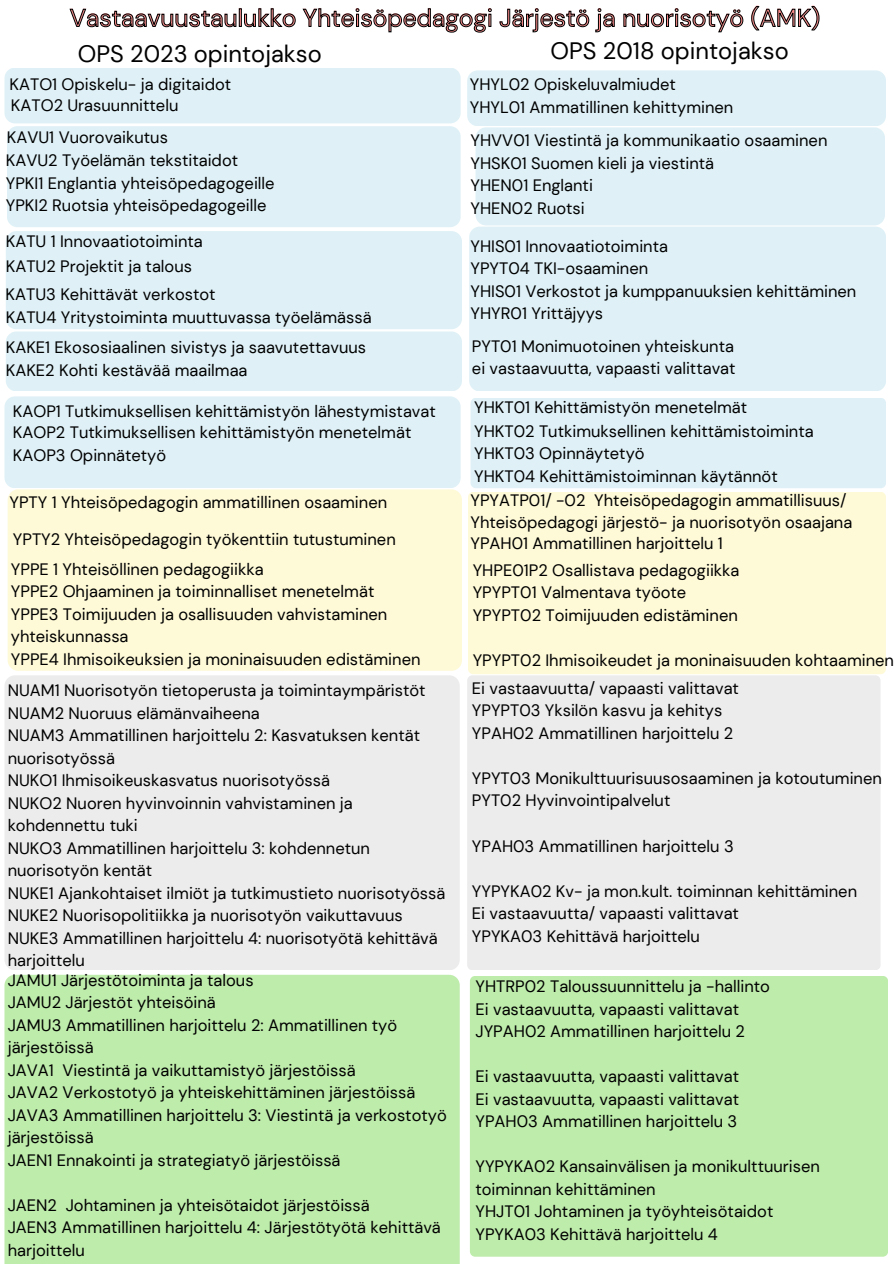
<style>
.page{position:relative;width:894px;height:1264px;background:#fff}
.page>*{position:absolute;margin:0;border:0;box-sizing:border-box;transform-origin:0 0}
.t1{font:24.6px "DM Sans";color:#fa8888}
.t2{font:23.7px "DM Sans";color:#000}
.t3{font:16.5px/22.5px "DM Sans";color:#000}
</style>
<div class="page">
<div style="left:6px;top:231px;width:455px;height:98px;background:#dff1f7;border-radius:11px"></div>
<div style="left:6px;top:331px;width:456px;height:60px;background:#dff1f7;border-radius:11px"></div>
<div style="left:470px;top:398px;width:415px;height:90px;background:#dff1f7;border-radius:5px"></div>
<div style="left:4px;top:396px;width:456px;height:92px;background:#dff1f7;border-radius:11px"></div>
<div style="left:468px;top:492px;width:417px;height:182px;background:#fef9d7;border-radius:5px"></div>
<div style="left:8px;top:489px;width:454px;height:181px;background:#fef9d7;border-radius:11px"></div>
<div style="left:467px;top:675px;width:413px;height:295px;background:#ececec;border-radius:5px"></div>
<div style="left:4px;top:675px;width:455px;height:294px;background:#ececec;border-radius:11px"></div>
<div style="left:4px;top:974px;width:455px;height:289px;background:#beecab"></div>
<svg style="left:69px;top:6px;width:750px;height:27px"></svg>
<div style="left:4px;top:68px;width:456px;height:55px;background:#dff1f7;border-radius:11px"></div>
<div style="left:7px;top:126px;width:453px;height:101px;background:#dff1f7;border-radius:11px"></div>
<div style="left:467px;top:70px;width:418px;height:56px;background:#dff1f7;border-radius:11px"></div>
<div style="left:469px;top:226px;width:416px;height:165px;background:#dff1f7;border-radius:11px"></div>
<div style="left:469px;top:975px;width:418px;height:281px;background:#beecab;border-radius:5px"></div>
<div style="left:475px;top:127px;width:409px;height:98px;background:#dff1f7;border-radius:11px"></div>
<h1 class="t1" style="left:70px;top:2px;width:751px">Vastaavuustaulukko Yhteisöpedagogi Järjestö ja nuorisotyö (AMK)</h1>
<h1 class="t2" style="left:78px;top:38px;width:245px">OPS 2023 opintojakso</h1>
<p class="t3" style="left:10px;top:73px;width:223px">KATO1 Opiskelu- ja digitaidot</p>
<p class="t3" style="left:7px;top:126px;width:162px">KAVU1 Vuorovaikutus</p>
<p class="t2" style="left:550px;top:35px;width:240px">OPS 2018 opintojakso</p>
<p class="t3" style="left:469px;top:73px;width:207px">YHYL02 Opiskeluvalmiudet</p>
<p class="t3" style="left:469px;top:96px;width:265px">YHYL01 Ammatillinen kehittyminen</p>
<h1 class="t3" style="left:11px;top:94px;width:169px">KATO2 Urasuunnittelu</h1>
<p class="t3" style="left:470px;top:129px;width:358px">YHVV01 Viestintä ja kommunikaatio osaaminen</p>
<p class="t3" style="left:470px;top:152px;width:245px">YHSK01 Suomen kieli ja viestintä</p>
<p class="t3" style="left:470px;top:174px;width:124px">YHEN01 Englanti</p>
<p class="t3" style="left:470px;top:197px;width:116px">YHEN02 Ruotsi</p>
<p class="t3" style="left:6px;top:149px;width:234px">KAVU2 Työelämän tekstitaidot</p>
<p class="t3" style="left:6px;top:172px;width:270px">YPKI1 Englantia yhteisöpedagogeille</p>
<p class="t3" style="left:6px;top:194px;width:262px">YPKI2 Ruotsia yhteisöpedagogeille</p>
<p class="t3" style="left:6px;top:230px;width:198px">KATU 1 Innovaatiotoiminta</p>
<p class="t3" style="left:6px;top:255px;width:188px">KATU2 Projektit ja talous</p>
<p class="t3" style="left:6px;top:283px;width:211px">KATU3 Kehittävät verkostot</p>
<p class="t3" style="left:6px;top:306px;width:367px">KATU4 Yritystoiminta muuttuvassa työelämässä</p>
<p class="t3" style="left:6px;top:336px;width:362px">KAKE1 Ekososiaalinen sivistys ja saavutettavuus</p>
<p class="t3" style="left:6px;top:359px;width:243px">KAKE2 Kohti kestävää maailmaa</p>
<p class="t3" style="left:13px;top:399px;width:424px">KAOP1 Tutkimuksellisen kehittämistyön lähestymistavat</p>
<p class="t3" style="left:13px;top:421px;width:400px">KAOP2 Tutkimuksellisen kehittämistyön menetelmät</p>
<p class="t3" style="left:13px;top:443px;width:155px">KAOP3 Opinnätetyö</p>
<p class="t3" style="left:10px;top:491px;width:379px">YPTY 1 Yhteisöpedagogin ammatillinen osaaminen</p>
<p class="t3" style="left:470px;top:235px;width:199px">YHIS01 Innovaatiotoiminta</p>
<p class="t3" style="left:470px;top:257px;width:179px">YPYT04 TKI-osaaminen</p>
<p class="t3" style="left:470px;top:280px;width:387px">YHIS01 Verkostot ja kumppanuuksien kehittäminen</p>
<p class="t3" style="left:470px;top:302px;width:134px">YHYR01 Yrittäjyys</p>
<p class="t3" style="left:472px;top:335px;width:263px">PYT01 Monimuotoinen yhteiskunta</p>
<p class="t3" style="left:472px;top:357px;width:265px">ei vastaavuutta, vapaasti valittavat</p>
<p class="t3" style="left:474px;top:396px;width:274px">YHKT01 Kehittämistyön menetelmät</p>
<p class="t3" style="left:474px;top:420px;width:341px">YHKT02 Tutkimuksellinen kehittämistoiminta</p>
<p class="t3" style="left:474px;top:442px;width:172px">YHKT03 Opinnäytetyö</p>
<p class="t3" style="left:474px;top:465px;width:305px">YHKT04 Kehittämistoiminnan käytännöt</p>
<p class="t3" style="left:470px;top:489px;width:383px">YPYATP01/ -02 Yhteisöpedagogin ammatillisuus/<br>Yhteisöpedagogi järjestö- ja nuorisotyön osaajana</p>
<p class="t3" style="left:13px;top:528px;width:384px">YPTY2 Yhteisöpedagogin työkenttiin tutustuminen</p>
<p class="t3" style="left:470px;top:531px;width:254px">YPAH01 Ammatillinen harjoittelu 1</p>
<p class="t3" style="left:11px;top:557px;width:254px">YPPE 1 Yhteisöllinen pedagogiikka</p>
<p class="t3" style="left:11px;top:580px;width:365px">YPPE2 Ohjaaminen ja toiminnalliset menetelmät</p>
<p class="t3" style="left:11px;top:602px;width:378px">YPPE3 Toimijuuden ja osallisuuden vahvistaminen</p>
<p class="t3" style="left:11px;top:625px;width:119px">yhteiskunnassa</p>
<p class="t3" style="left:11px;top:647px;width:411px">YPPE4 Ihmisoikeuksien ja moninaisuuden edistäminen</p>
<p class="t3" style="left:8px;top:679px;width:419px">NUAM1 Nuorisotyön tietoperusta ja toimintaympäristöt</p>
<p class="t3" style="left:8px;top:701px;width:253px">NUAM2 Nuoruus elämänvaiheena</p>
<p class="t3" style="left:8px;top:724px;width:414px">NUAM3 Ammatillinen harjoittelu 2: Kasvatuksen kentät nuorisotyössä</p>
<p class="t3" style="left:8px;top:769px;width:324px">NUKO1 Ihmisoikeuskasvatus nuorisotyössä</p>
<p class="t3" style="left:8px;top:791px;width:346px">NUKO2 Nuoren hyvinvoinnin vahvistaminen ja kohdennettu tuki</p>
<p class="t3" style="left:8px;top:836px;width:364px">NUKO3 Ammatillinen harjoittelu 3: kohdennetun nuorisotyön kentät</p>
<p class="t3" style="left:8px;top:881px;width:439px">NUKE1 Ajankohtaiset ilmiöt ja tutkimustieto nuorisotyössä</p>
<p class="t3" style="left:8px;top:904px;width:396px">NUKE2 Nuorisopolitiikka ja nuorisotyön vaikuttavuus</p>
<p class="t3" style="left:8px;top:926px;width:431px">NUKE3 Ammatillinen harjoittelu 4: nuorisotyötä kehittävä harjoittelu</p>
<p class="t3" style="left:8px;top:968px;width:247px">JAMU1 Järjestötoiminta ja talous</p>
<p class="t3" style="left:8px;top:991px;width:210px">JAMU2 Järjestöt yhteisöinä</p>
<p class="t3" style="left:8px;top:1013px;width:391px">JAMU3 Ammatillinen harjoittelu 2: Ammatillinen työ järjestöissä</p>
<p class="t3" style="left:8px;top:1058px;width:349px">JAVA1 Viestintä ja vaikuttamistyö järjestöissä</p>
<p class="t3" style="left:8px;top:1081px;width:409px">JAVA2 Verkostotyö ja yhteiskehittäminen järjestöissä</p>
<p class="t3" style="left:8px;top:1103px;width:440px">JAVA3 Ammatillinen harjoittelu 3: Viestintä ja verkostotyö järjestöissä</p>
<p class="t3" style="left:8px;top:1148px;width:334px">JAEN1 Ennakointi ja strategiatyö järjestöissä</p>
<p class="t3" style="left:8px;top:1193px;width:363px">JAEN2 Johtaminen ja yhteisötaidot järjestöissä</p>
<p class="t3" style="left:8px;top:1216px;width:434px">JAEN3 Ammatillinen harjoittelu 4: Järjestötyötä kehittävä harjoittelu</p>
<p class="t3" style="left:472px;top:559px;width:268px">YHPE01P2 Osallistava pedagogiikka</p>
<p class="t3" style="left:472px;top:581px;width:215px">YPYPT01 Valmentava työote</p>
<p class="t3" style="left:472px;top:604px;width:266px">YPYPT02 Toimijuuden edistäminen</p>
<p class="t3" style="left:472px;top:649px;width:422px">YPYPT02 Ihmisoikeudet ja moninaisuuden kohtaaminen</p>
<p class="t3" style="left:472px;top:677px;width:268px">Ei vastaavuutta/ vapaasti valittavat</p>
<p class="t3" style="left:472px;top:699px;width:252px">YPYPT03 Yksilön kasvu ja kehitys</p>
<p class="t3" style="left:472px;top:722px;width:263px">YPAH02 Ammatillinen harjoittelu 2</p>
<p class="t3" style="left:472px;top:767px;width:411px">YPYT03 Monikulttuurisuusosaaminen ja kotoutuminen</p>
<p class="t3" style="left:472px;top:789px;width:200px">PYT02 Hyvinvointipalvelut</p>
<p class="t3" style="left:472px;top:834px;width:263px">YPAH03 Ammatillinen harjoittelu 3</p>
<p class="t3" style="left:472px;top:879px;width:386px">YYPYKA02 Kv- ja mon.kult. toiminnan kehittäminen</p>
<p class="t3" style="left:472px;top:902px;width:268px">Ei vastaavuutta/ vapaasti valittavat</p>
<p class="t3" style="left:472px;top:924px;width:229px">YPYKA03 Kehittävä harjoittelu</p>
<p class="t3" style="left:475px;top:975px;width:296px">YHTRP02 Taloussuunnittelu ja -hallinto</p>
<p class="t3" style="left:475px;top:997px;width:265px">Ei vastaavuutta, vapaasti valittavat</p>
<p class="t3" style="left:475px;top:1020px;width:271px">JYPAH02 Ammatillinen harjoittelu 2</p>
<p class="t3" style="left:475px;top:1065px;width:265px">Ei vastaavuutta, vapaasti valittavat</p>
<p class="t3" style="left:475px;top:1087px;width:265px">Ei vastaavuutta, vapaasti valittavat</p>
<p class="t3" style="left:475px;top:1110px;width:263px">YPAH03 Ammatillinen harjoittelu 3</p>
<p class="t3" style="left:475px;top:1155px;width:346px">YYPYKA02 Kansainvälisen ja monikulttuurisen toiminnan kehittäminen</p>
<p class="t3" style="left:475px;top:1200px;width:299px">YHJT01 Johtaminen ja työyhteisötaidot</p>
<p class="t3" style="left:475px;top:1222px;width:244px">YPYKA03 Kehittävä harjoittelu 4</p>
</div>
